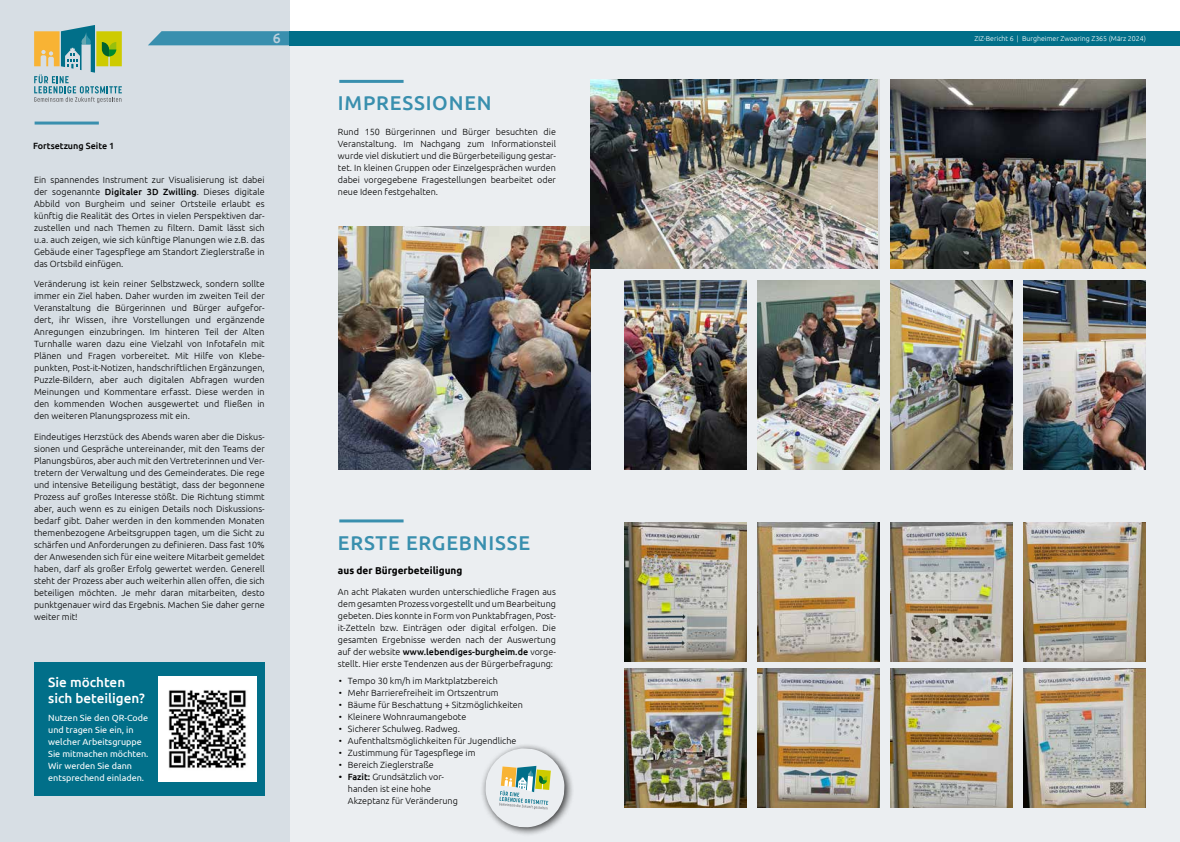
<style>
.page{position:relative;width:1180px;height:842px;background:#fff}
.page>*{position:absolute;margin:0;border:0;box-sizing:border-box;transform-origin:0 0}
.t1{font:500 20px "Ubuntu";letter-spacing:.04em;color:#398fae}
.t2{font:500 14px "Ubuntu";color:#bdd0dd}
.t3{font:500 13.5px/16.2px "Ubuntu";color:#fff}
.t4{font:700 10px "Ubuntu";color:#000}
.t5{font:300 9px/12px "Ubuntu";color:#000;text-align:justify}
.t6{font:9px/12.2px "Ubuntu";color:#fff}
.t7{font:500 9px "Ubuntu";color:#000}
.t8{font:300 7px "Ubuntu";color:#fff}
.s1{font-weight:500}
</style>
<div class="page">
<div style="left:0;top:40px;width:1179px;height:802px;background:#ebeef1"></div>
<div style="left:0;top:0;width:289px;height:842px;background:#d7dee4"></div>
<svg style="left:148px;top:31px;width:141px;height:14px;background:#4293b1"></svg>
<div style="left:289px;top:31px;width:890px;height:14px;background:#016f89"></div>
<svg style="left:34px;top:25px;width:88px;height:78px"></svg>
<hr style="left:339px;top:80px;width:64px;height:3px;background:#398fae">
<hr style="left:339px;top:519px;width:64px;height:3px;background:#398fae">
<img style="left:339px;top:227px;width:251px;height:242px">
<img style="left:890px;top:80px;width:255px;height:189px">
<img style="left:590px;top:80px;width:287px;height:189px">
<img style="left:624px;top:280px;width:122px;height:189px">
<img style="left:757px;top:280px;width:122px;height:189px">
<img style="left:890px;top:280px;width:122px;height:189px">
<img style="left:1023px;top:280px;width:122px;height:189px">
<hr style="left:35px;top:122px;width:64px;height:3px;background:#398fae">
<div style="left:34px;top:662px;width:231px;height:133px;background:#016f89"></div>
<img style="left:890px;top:668px;width:122px;height:140px">
<img style="left:1023px;top:668px;width:122px;height:140px">
<img style="left:757px;top:668px;width:121px;height:140px">
<img style="left:757px;top:522px;width:121px;height:140px">
<img style="left:624px;top:668px;width:122px;height:140px">
<img style="left:624px;top:522px;width:122px;height:140px">
<img style="left:890px;top:522px;width:122px;height:140px">
<img style="left:1023px;top:522px;width:122px;height:140px">
<div style="left:158px;top:676px;width:99px;height:106px;background:#fff"></div>
<img style="left:168px;top:690px;width:78px;height:78px">
<div style="left:480px;top:743px;width:94px;height:94px;background:#000;opacity:.75"></div>
<svg style="left:483px;top:748px;width:83px;height:81px"></svg>
<h2 class="t2" style="left:273px;top:29px;width:9px">6</h2>
<p class="t8" style="left:974px;top:34px;width:173px">ZIZ-Bericht 6 | Burgheimer Zwoaring Z365 (März 2024)</p>
<p class="t7" style="left:33px;top:140px;width:83px">Fortsetzung Seite 1</p>
<p class="t5" style="left:34px;top:173px;width:232px">Ein spannendes Instrument zur Visualisierung ist dabei der sogenannte <span class="s1">Digitaler 3D Zwilling</span>. Dieses digitale Abbild von Burgheim und seiner Ortsteile erlaubt es künftig die Realität des Ortes in vielen Perspektiven dar&shy;zustellen und nach Themen zu filtern. Damit lässt sich u.a. auch zeigen, wie sich künftige Planungen wie z.B. das Gebäude einer Tagespflege am Standort Zieglerstraße in das Ortsbild einfügen.</p>
<p class="t5" style="left:34px;top:278px;width:232px">Veränderung ist kein reiner Selbstzweck, sondern sollte immer ein Ziel haben. Daher wurden im zweiten Teil der Veranstaltung die Bürgerinnen und Bürger aufgefor&shy;dert, ihr Wissen, ihre Vorstellungen und ergänzende Anregungen einzubringen. Im hinteren Teil der Alten Turnhalle waren dazu eine Vielzahl von Infotafeln mit Plänen und Fragen vorbereitet. Mit Hilfe von Klebe&shy;punkten, Post-it-Notizen, handschriftlichen Ergänzungen, Puzzle-Bildern, aber auch digitalen Abfragen wurden Meinungen und Kommentare erfasst. Diese werden in den kommenden Wochen ausgewertet und fließen in den weiteren Planungsprozess mit ein.</p>
<p class="t5" style="left:34px;top:430px;width:232px">Eindeutiges Herzstück des Abends waren aber die Diskus&shy;sionen und Gespräche untereinander, mit den Teams der Planungsbüros, aber auch mit den Vertreterinnen und Ver&shy;tretern der Verwaltung und des Gemeinderates. Die rege und intensive Beteiligung bestätigt, dass der begonnene Prozess auf großes Interesse stößt. Die Richtung stimmt aber, auch wenn es zu einigen Details noch Diskussions&shy;bedarf gibt. Daher werden in den kommenden Monaten themenbezogene Arbeitsgruppen tagen, um die Sicht zu schärfen und Anforderungen zu definieren. Dass fast 10% der Anwesenden sich für eine weitere Mitarbeit gemeldet haben, darf als großer Erfolg gewertet werden. Generell steht der Prozess aber auch weiterhin allen offen, die sich beteiligen möchten. Je mehr daran mitarbeiten, desto punktgenauer wird das Ergebnis. Machen Sie daher gerne weiter mit!</p>
<h3 class="t3" style="left:48px;top:673px;width:98px">Sie möchten sich beteiligen?</h3>
<p class="t6" style="left:48px;top:711px;width:102px">Nutzen Sie den QR-Code und tragen Sie ein, in welcher Arbeitsgruppe<br>Sie mitmachen möchten.<br>Wir werden Sie dann entsprechend einladen.</p>
<h1 class="t1" style="left:338px;top:90px;width:155px">IMPRESSIONEN</h1>
<p class="t5" style="left:338px;top:125px;width:219px">Rund 150 Bürgerinnen und Bürger besuchten die Veranstaltung. Im Nachgang zum Informationsteil wurde viel diskutiert und die Bürgerbeteiligung gestar&shy;tet. In kleinen Gruppen oder Einzelgesprächen wurden dabei vorgegebene Fragestellungen bearbeitet oder neue Ideen festgehalten.</p>
<h1 class="t1" style="left:338px;top:530px;width:194px">ERSTE ERGEBNISSE</h1>
<p class="t4" style="left:338px;top:565px;width:126px">aus der Bürgerbeteiligung</p>
<p class="t5" style="left:338px;top:585px;width:219px">An acht Plakaten wurden unterschiedliche Fragen aus dem gesamten Prozess vorgestellt und um Bearbeitung gebeten. Dies konnte in Form von Punktabfragen, Post&shy;it-Zetteln bzw. Einträgen oder digital erfolgen. Die gesamten Ergebnisse werden nach der Auswertung auf der website <span class="s1">www.lebendiges-burgheim.de</span> vorge&shy;stellt. Hier erste Tendenzen aus der Bürgerbefragung:</p>
<p class="t5" style="left:339px;top:675px;width:160px">• Tempo 30 km/h im Marktplatzbereich</p>
<p class="t5" style="left:339px;top:687px;width:161px">• Mehr Barrierefreiheit im Ortszentrum</p>
<p class="t5" style="left:339px;top:699px;width:186px">• Bäume für Beschattung + Sitzmöglichkeiten</p>
<p class="t5" style="left:339px;top:711px;width:129px">• Kleinere Wohnraumangebote</p>
<p class="t5" style="left:339px;top:723px;width:123px">• Sicherer Schulweg. Radweg.</p>
<p class="t5" style="left:339px;top:735px;width:179px">• Aufenthaltsmöglichkeiten für Jugendliche</p>
<p class="t5" style="left:339px;top:747px;width:138px">• Zustimmung für Tagespflege im</p>
<p class="t5" style="left:339px;top:759px;width:96px">• Bereich Zieglerstraße</p>
<p class="t5" style="left:348px;top:771px;width:111px;text-align:left;text-indent:-9px"><span class="s1">• Fazit:</span> Grundsätzlich vor&shy;handen ist eine hohe<br>Akzeptanz für Veränderung</p>
</div>
